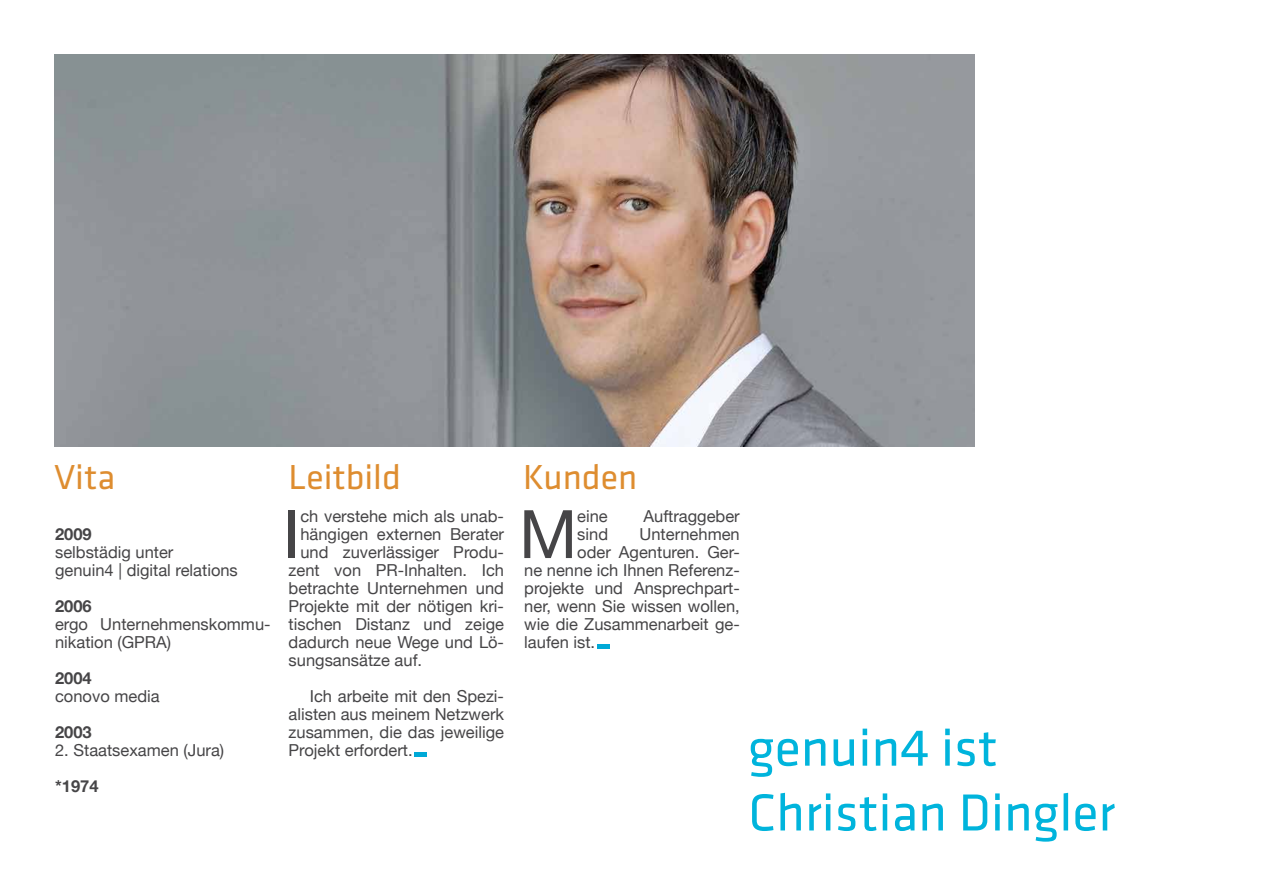
<style>
.page{position:relative;width:1263px;height:893px;background:#fff}
.page>*{position:absolute;margin:0;border:0;box-sizing:border-box;transform-origin:0 0}
.t1{font:66.9px "Helvetica Neue";color:#464547}
.t2{font:54px/64.8px "Klavika Basic";color:#00b4dc}
.t3{font:36px "Klavika Basic";color:#de8d30}
.t4{font:16.5px/18px "Helvetica Neue";color:#464547}
.t5{font:700 16.5px "Helvetica Neue";color:#464547}
</style>
<div class="page">
<img style="left:54px;top:54px;width:920px;height:392px">
<hr style="left:597px;top:645px;width:13px;height:4px;background:#00a9d7">
<hr style="left:415px;top:753px;width:12px;height:4px;background:#00a9d7">
<h3 class="t3" style="left:54px;top:453px;width:63px">Vita</h3>
<h3 class="t3" style="left:289px;top:453px;width:114px">Leitbild</h3>
<h3 class="t3" style="left:523px;top:453px;width:115px">Kunden</h3>
<h1 class="t1" style="left:519px;top:486px;width:60px">M</h1>
<p class="t4" style="left:577px;top:508px;width:32px">eine</p>
<p class="t4" style="left:643px;top:508px;width:98px">Auftraggeber</p>
<h1 class="t1" style="left:283px;top:486px;width:19px">I</h1>
<p class="t4" style="left:300px;top:508px;width:205px">ch verstehe mich als unab-</p>
<p class="t5" style="left:55px;top:521px;width:38px">2009</p>
<p class="t4" style="left:55px;top:544px;width:184px">selbstädig unter<br>genuin4 | digital relations</p>
<p class="t5" style="left:55px;top:593px;width:38px">2006</p>
<p class="t4" style="left:55px;top:616px;width:217px">ergo Unternehmenskommu&shy;nikation (GPRA)</p>
<p class="t5" style="left:55px;top:665px;width:38px">2004</p>
<p class="t4" style="left:55px;top:688px;width:106px">conovo media</p>
<p class="t5" style="left:55px;top:719px;width:38px">2003</p>
<p class="t4" style="left:55px;top:742px;width:171px">2. Staatsexamen (Jura)</p>
<p class="t5" style="left:55px;top:773px;width:45px">*1974</p>
<p class="t4" style="left:300px;top:526px;width:205px">hängigen externen Berater</p>
<p class="t4" style="left:300px;top:544px;width:205px">und zuverlässiger Produ-</p>
<p class="t4" style="left:289px;top:562px;width:217px">zent von PR-Inhalten. Ich</p>
<p class="t4" style="left:289px;top:580px;width:217px">betrachte Unternehmen und</p>
<p class="t4" style="left:289px;top:598px;width:217px">Projekte mit der nötigen kri-</p>
<p class="t4" style="left:289px;top:616px;width:217px">tischen Distanz und zeige</p>
<p class="t4" style="left:289px;top:634px;width:217px">dadurch neue Wege und Lö-</p>
<p class="t4" style="left:289px;top:652px;width:135px">sungsansätze auf.</p>
<p class="t4" style="left:289px;top:688px;width:217px;text-align:justify;text-indent:21px">Ich arbeite mit den Spezi&shy;alisten aus meinem Netzwerk zusammen, die das jeweilige Projekt erfordert.</p>
<p class="t4" style="left:577px;top:526px;width:32px">sind</p>
<p class="t4" style="left:639px;top:526px;width:102px">Unternehmen</p>
<p class="t4" style="left:577px;top:544px;width:164px">oder Agenturen. Ger-</p>
<p class="t4" style="left:524px;top:562px;width:217px">ne nenne ich Ihnen Referenz-</p>
<p class="t4" style="left:524px;top:580px;width:217px">projekte und Ansprechpart-</p>
<p class="t4" style="left:524px;top:598px;width:217px">ner, wenn Sie wissen wollen,</p>
<p class="t4" style="left:524px;top:616px;width:217px">wie die Zusammenarbeit ge-</p>
<p class="t4" style="left:524px;top:634px;width:72px">laufen ist.</p>
<h2 class="t2" style="left:748px;top:714px;width:368px">genuin4 ist<br>Christian Dingler</h2>
</div>
